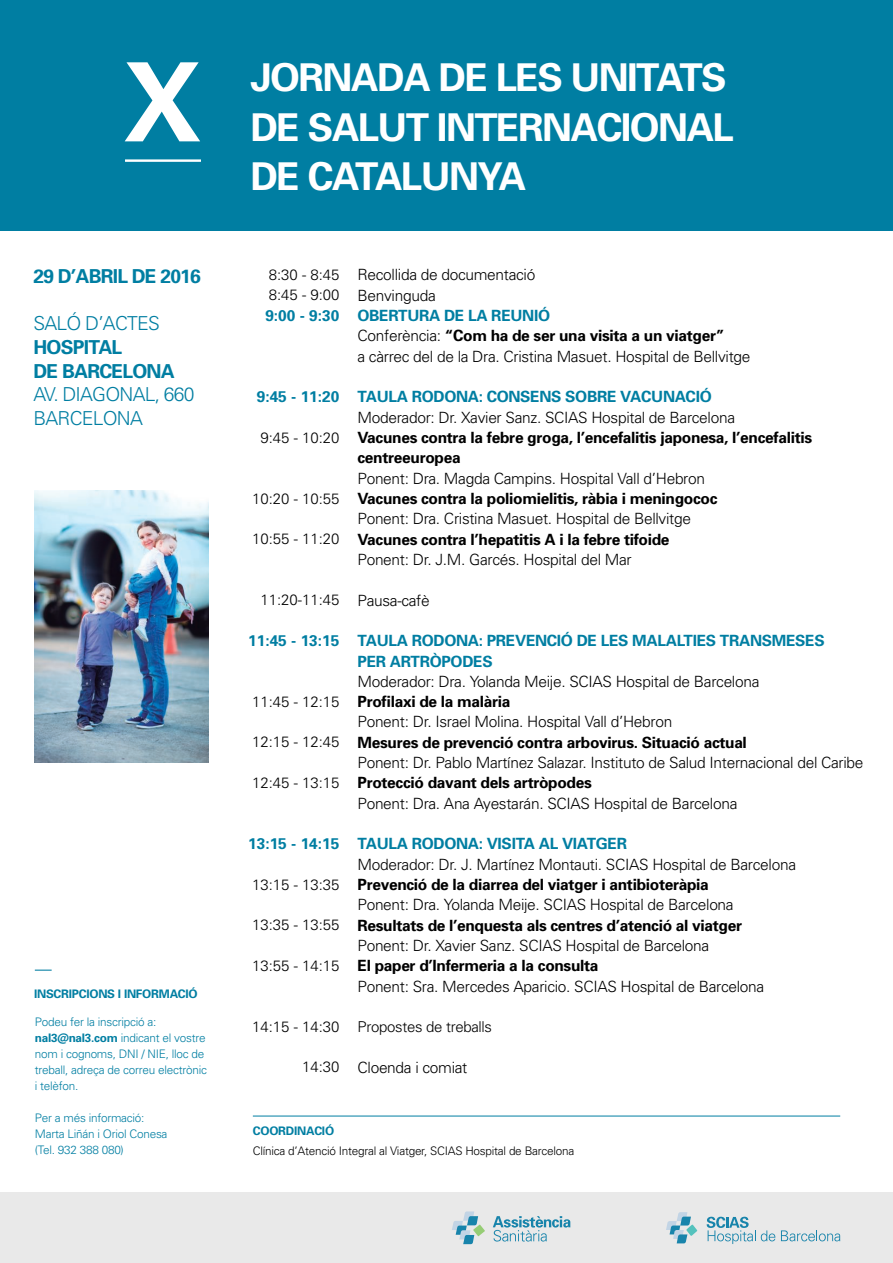
<style>
.page{position:relative;width:893px;height:1263px;background:#fff}
.page>*{position:absolute;margin:0;border:0;box-sizing:border-box;transform-origin:0 0}
.t1{font:700 109.5px "Univers";color:#fff}
.t2{font:700 38.4px "Univers";letter-spacing:-.04em;color:#fff}
.t3{font:300 19.2px/23.5px "Univers";letter-spacing:-.04em;color:#007ea2}
.t4{font:700 19.2px "Univers";letter-spacing:-.04em;color:#007ea2}
.t5{font:300 15.45px "Univers";letter-spacing:-.02em;color:#000}
.t6{font:700 15.45px/20.2px "Univers";letter-spacing:-.02em;color:#000}
.t7{font:700 15.45px "Univers";letter-spacing:-.02em;color:#007ea2}
.t8{font:300 15px "Univers";color:#000}
.t9{font:300 15px "Univers";letter-spacing:-.02em;color:#000}
.t10{font:300 11.7px/16px "Univers";letter-spacing:-.02em;color:#007ea2}
.t11{font:300 11.7px "Univers";letter-spacing:-.02em;color:#000}
.t12{font:700 11.7px "Univers";letter-spacing:-.02em;color:#007ea2}
.s1{font-weight:700}
.s2{font-weight:300}
</style>
<div class="page">
<div style="left:0;top:1193px;width:893px;height:70px;background:#e9e9e9"></div>
<div style="left:0;top:0;width:893px;height:230px;background:#007ea2"></div>
<hr style="left:125px;top:159px;width:76px;height:3px;background:#fff">
<svg style="left:493px;top:1216px;width:77px;height:25px"></svg>
<svg style="left:452px;top:1211px;width:33px;height:33px"></svg>
<svg style="left:666px;top:1212px;width:31px;height:31px"></svg>
<svg style="left:781px;top:1230px;width:59px;height:11px"></svg>
<svg style="left:707px;top:1217px;width:68px;height:27px"></svg>
<img style="left:35px;top:491px;width:174px;height:271px">
<svg style="left:35px;top:969px;width:17px;height:2px"></svg>
<hr style="left:253px;top:1116px;width:587px;height:1px;background:#007ea2">
<p class="t1" style="left:123px;top:36px;width:81px">X</p>
<p class="t4" style="left:33px;top:265px;width:169px">29 D’ABRIL DE 2016</p>
<p class="t3" style="left:33px;top:312px;width:128px">SALÓ D’ACTES</p>
<p class="t4" style="left:33px;top:336px;width:90px">HOSPITAL</p>
<p class="t4" style="left:33px;top:359px;width:143px">DE BARCELONA</p>
<p class="t3" style="left:33px;top:382px;width:162px">AV. DIAGONAL, 660<br>BARCELONA</p>
<p class="t12" style="left:34px;top:987px;width:165px">INSCRIPCIONS I INFORMACIÓ</p>
<p class="t10" style="left:35px;top:1014px;width:123px">Podeu fer la inscripció a:</p>
<p class="t10" style="left:35px;top:1030px;width:174px"><span class="s1">nal3@nal3.com</span> indicant el vostre nom i cognoms, DNI / NIE, lloc de treball, adreça de correu electrònic</p>
<p class="t10" style="left:35px;top:1078px;width:45px">i telèfon.</p>
<p class="t10" style="left:35px;top:1110px;width:111px">Per a més informació:</p>
<p class="t10" style="left:35px;top:1126px;width:134px">Marta Liñán i Oriol Conesa</p>
<p class="t10" style="left:35px;top:1142px;width:91px">(Tel. 932 388 080)</p>
<p class="t2" style="left:250px;top:54px;width:478px">JORNADA DE LES UNITATS</p>
<p class="t2" style="left:250px;top:104px;width:485px">DE SALUT INTERNACIONAL</p>
<p class="t2" style="left:250px;top:153px;width:277px">DE CATALUNYA</p>
<p class="t8" style="left:269px;top:266px;width:72px">8:30 - 8:45</p>
<p class="t8" style="left:269px;top:286px;width:72px">8:45 - 9:00</p>
<p class="t7" style="left:265px;top:306px;width:76px">9:00 - 9:30</p>
<p class="t7" style="left:257px;top:387px;width:84px">9:45 - 11:20</p>
<p class="t8" style="left:260px;top:428px;width:81px">9:45 - 10:20</p>
<p class="t8" style="left:252px;top:489px;width:89px">10:20 - 10:55</p>
<p class="t8" style="left:252px;top:530px;width:89px">10:55 - 11:20</p>
<p class="t8" style="left:260px;top:591px;width:81px">11:20-11:45</p>
<p class="t7" style="left:248px;top:631px;width:93px">11:45 - 13:15</p>
<p class="t8" style="left:252px;top:692px;width:89px">11:45 - 12:15</p>
<p class="t8" style="left:252px;top:733px;width:89px">12:15 - 12:45</p>
<p class="t8" style="left:252px;top:774px;width:89px">12:45 - 13:15</p>
<p class="t7" style="left:248px;top:834px;width:93px">13:15 - 14:15</p>
<p class="t8" style="left:252px;top:875px;width:89px">13:15 - 13:35</p>
<p class="t8" style="left:252px;top:916px;width:89px">13:35 - 13:55</p>
<p class="t8" style="left:252px;top:956px;width:89px">13:55 - 14:15</p>
<p class="t8" style="left:252px;top:1017px;width:89px">14:15 - 14:30</p>
<p class="t8" style="left:302px;top:1058px;width:39px">14:30</p>
<p class="t5" style="left:358px;top:266px;width:179px">Recollida de documentació</p>
<p class="t5" style="left:358px;top:286px;width:80px">Benvinguda</p>
<p class="t7" style="left:358px;top:306px;width:194px">OBERTURA DE LA REUNIÓ</p>
<p class="t6" style="left:358px;top:326px;width:368px"><span class="s2">Conferència:</span> “Com ha de ser una visita a un viatger”</p>
<p class="t5" style="left:358px;top:347px;width:394px">a càrrec del de la Dra. Cristina Masuet. Hospital de Bellvitge</p>
<p class="t7" style="left:358px;top:387px;width:356px">TAULA RODONA: CONSENS SOBRE VACUNACIÓ</p>
<p class="t5" style="left:358px;top:408px;width:379px">Moderador: Dr. Xavier Sanz. SCIAS Hospital de Barcelona</p>
<p class="t6" style="left:358px;top:427px;width:456px">Vacunes contra la febre groga, l’encefalitis japonesa, l’encefalitis centreeuropea</p>
<p class="t5" style="left:358px;top:469px;width:349px">Ponent: Dra. Magda Campins. Hospital Vall d’Hebron</p>
<p class="t6" style="left:358px;top:488px;width:361px">Vacunes contra la poliomielitis, ràbia i meningococ</p>
<p class="t5" style="left:358px;top:509px;width:335px">Ponent: Dra. Cristina Masuet. Hospital de Bellvitge</p>
<p class="t6" style="left:358px;top:529px;width:314px">Vacunes contra l’hepatitis A i la febre tifoide</p>
<p class="t5" style="left:358px;top:550px;width:276px">Ponent: Dr. J.M. Garcés. Hospital del Mar</p>
<p class="t5" style="left:358px;top:591px;width:74px">Pausa-cafè</p>
<p class="t7" style="left:358px;top:631px;width:469px">TAULA RODONA: PREVENCIÓ DE LES MALALTIES TRANSMESES</p>
<p class="t7" style="left:358px;top:652px;width:137px">PER ARTRÒPODES</p>
<p class="t5" style="left:358px;top:672px;width:403px">Moderador: Dra. Yolanda Meije. SCIAS Hospital de Barcelona</p>
<p class="t6" style="left:358px;top:691px;width:154px">Profilaxi de la malària</p>
<p class="t5" style="left:358px;top:713px;width:316px">Ponent: Dr. Israel Molina. Hospital Vall d’Hebron</p>
<p class="t6" style="left:358px;top:732px;width:391px">Mesures de prevenció contra arbovirus. Situació actual</p>
<p class="t5" style="left:358px;top:753px;width:507px">Ponent: Dr. Pablo Martínez Salazar. Instituto de Salud Internacional del Caribe</p>
<p class="t6" style="left:358px;top:773px;width:236px">Protecció davant dels artròpodes</p>
<p class="t5" style="left:358px;top:794px;width:381px">Ponent: Dra. Ana Ayestarán. SCIAS Hospital de Barcelona</p>
<p class="t7" style="left:358px;top:834px;width:271px">TAULA RODONA: VISITA AL VIATGER</p>
<p class="t5" style="left:358px;top:855px;width:440px">Moderador: Dr. J. Martínez Montauti. SCIAS Hospital de Barcelona</p>
<p class="t6" style="left:358px;top:874px;width:353px">Prevenció de la diarrea del viatger i antibioteràpia</p>
<p class="t5" style="left:358px;top:895px;width:378px">Ponent: Dra. Yolanda Meije. SCIAS Hospital de Barcelona</p>
<p class="t6" style="left:358px;top:915px;width:386px">Resultats de l’enquesta als centres d’atenció al viatger</p>
<p class="t5" style="left:358px;top:936px;width:353px">Ponent: Dr. Xavier Sanz. SCIAS Hospital de Barcelona</p>
<p class="t6" style="left:358px;top:956px;width:243px">El paper d’Infermeria a la consulta</p>
<p class="t5" style="left:358px;top:977px;width:408px">Ponent: Sra. Mercedes Aparicio. SCIAS Hospital de Barcelona</p>
<p class="t9" style="left:358px;top:1018px;width:136px">Propostes de treballs</p>
<p class="t5" style="left:358px;top:1058px;width:111px">Cloenda i comiat</p>
<p class="t12" style="left:253px;top:1123px;width:83px">COORDINACIÓ</p>
<p class="t11" style="left:253px;top:1144px;width:323px">Clínica d’Atenció Integral al Viatger, SCIAS Hospital de Barcelona</p>
</div>
